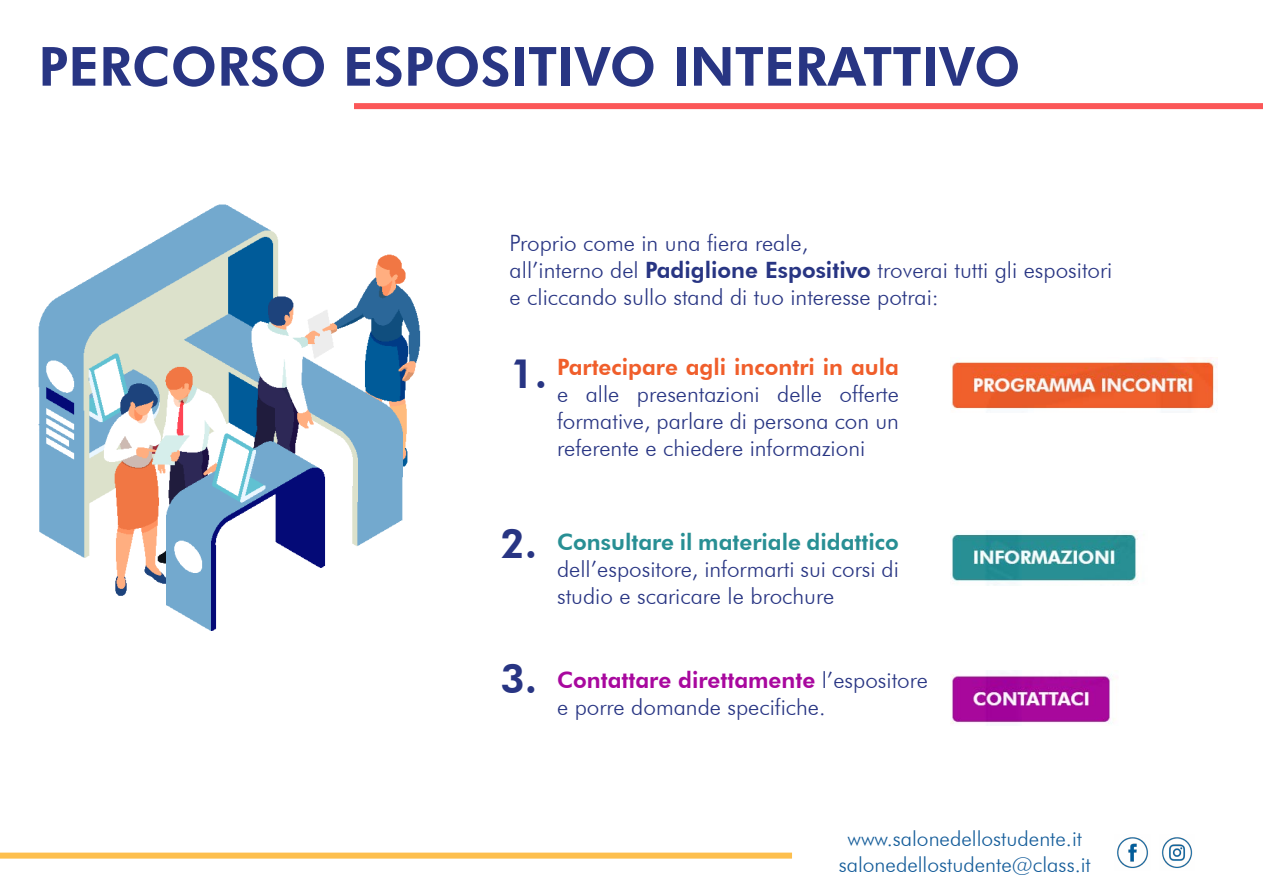
<style>
.page{position:relative;width:1263px;height:893px;background:#fff}
.page>*{position:absolute;margin:0;border:0;box-sizing:border-box;transform-origin:0 0}
.t1{font:800 54px "Futura BT";color:#283583}
.t2{font:800 40.5px "Futura BT";color:#283583}
.t3{font:300 22.5px/27px "Futura BT";color:#283583}
.t4{font:800 22.5px "Futura BT";color:#288f94}
.t5{font:300 21px/25.2px "Futura BT";color:#155d9a;text-align:center}
.s1{font-weight:800}
.s2{font-weight:800;font-size:40.5px}
.s3{font-weight:800;color:#f05e2b}
.s4{font-weight:800;color:#a8089e}
</style>
<div class="page">
<div style="left:0;top:853px;width:792px;height:6px;background:#fdbf4e"></div>
<img style="left:1117px;top:837px;width:31px;height:31px">
<img style="left:1162px;top:837px;width:31px;height:31px">
<div style="left:354px;top:103px;width:909px;height:6px;background:#fb5758"></div>
<img style="left:38px;top:204px;width:383px;height:427px">
<img style="left:950px;top:359px;width:266px;height:50px">
<img style="left:952px;top:531px;width:186px;height:55px">
<img style="left:951px;top:673px;width:163px;height:51px">
<h1 class="t1" style="left:38px;top:34px;width:984px">PERCORSO ESPOSITIVO INTERATTIVO</h1>
<p class="t3" style="left:510px;top:230px;width:604px">Proprio come in una fiera reale,<br>all’interno del <span class="s1">Padiglione Espositivo</span> troverai tutti gli espositori e cliccando sullo stand di tuo interesse potrai:</p>
<p class="t3" style="left:557px;top:353px;width:343px;text-align:justify;text-indent:-47px"><span class="s2">1.</span> <span class="s3">Partecipare agli incontri in aula </span>e alle presentazioni delle offerte formative, parlare di persona con un referente e chiedere informazioni</p>
<h2 class="t2" style="left:500px;top:519px;width:39px">2.</h2>
<p class="t4" style="left:557px;top:528px;width:343px">Consultare il materiale didattico</p>
<p class="t3" style="left:557px;top:555px;width:343px">dell’espositore, informarti sui corsi di studio e scaricare le brochure</p>
<h2 class="t2" style="left:500px;top:654px;width:39px">3.</h2>
<p class="t3" style="left:557px;top:666px;width:373px"><span class="s4">Contattare direttamente</span> l’espositore e porre domande specifiche.</p>
<p class="t5" style="left:839px;top:826px;width:254px">www.salonedellostudente.it salonedellostudente@class.it</p>
</div>
